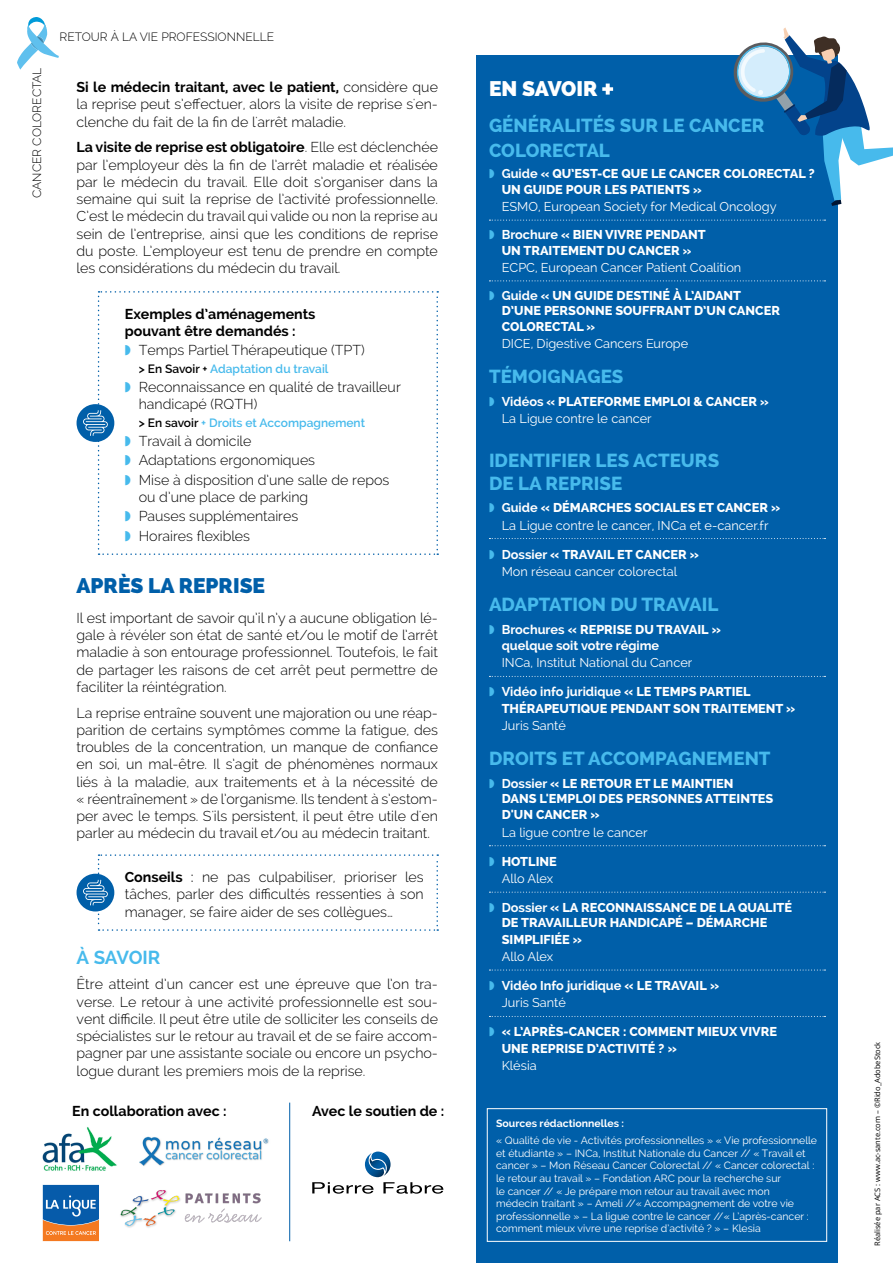
<style>
.page{position:relative;width:893px;height:1263px;background:#fff}
.page>*{position:absolute;margin:0;border:0;box-sizing:border-box;transform-origin:0 0}
.t1{font:800 21px "Raleway";color:#005fa9}
.t2{font:800 21px "Raleway";letter-spacing:-.005em;color:#fff}
.t3{font:800 18.75px/25.2px "Raleway";color:#47baec}
.t4{font:700 18.75px "Raleway";letter-spacing:-.015em;color:#47baec}
.t5{font:300 14.25px/17.2px "Raleway";color:#000;text-align:justify}
.t6{font:700 14.25px/17.2px "Raleway";color:#000}
.t7{font:800 12.75px/15.3px "Raleway";color:#fff}
.t8{font:12.75px "Raleway";color:#fff}
.t9{font:700 12.75px/16.2px "Raleway";color:#fff}
.t10{font:600 12px "Raleway";color:#47baec}
.t11{font:300 12px "Raleway";color:#000}
.t12{font:10.5px/12.6px "Raleway";color:#fff}
.t13{font:700 10.5px "Raleway";color:#fff}
.Intervenant{font:7.5px "Open Sans";color:#000}
.s1{font-weight:700}
.s2{color:#47baec}
.s3{color:#000}
.s4{font-weight:400}
.s5{font-size:13.5px}
.s6{font-weight:800;font-size:13.5px}
.s7{font-weight:800}
</style>
<div class="page">
<div style="left:476px;top:55px;width:362px;height:1208px;background:#005fa9"></div>
<svg style="left:489px;top:220px;width:336px;height:1px"></svg>
<svg style="left:489px;top:280px;width:336px;height:1px"></svg>
<svg style="left:489px;top:538px;width:336px;height:1px"></svg>
<svg style="left:489px;top:676px;width:336px;height:1px"></svg>
<svg style="left:489px;top:845px;width:336px;height:1px"></svg>
<svg style="left:489px;top:892px;width:336px;height:1px"></svg>
<svg style="left:489px;top:969px;width:336px;height:1px"></svg>
<svg style="left:489px;top:1016px;width:336px;height:1px"></svg>
<svg style="left:602px;top:84px;width:11px;height:11px"></svg>
<svg style="left:17px;top:17px;width:41px;height:53px"></svg>
<svg style="left:733px;top:27px;width:160px;height:179px"></svg>
<svg style="left:312px;top:1151px;width:131px;height:43px"></svg>
<img style="left:120px;top:1190px;width:142px;height:38px">
<img style="left:42px;top:1127px;width:75px;height:44px">
<svg style="left:42px;top:1184px;width:57px;height:58px;background:#6a7a90"></svg>
<img style="left:139px;top:1136px;width:130px;height:30px">
<hr style="left:289px;top:1102px;width:1px;height:139px;background:#005fa9">
<div style="left:487px;top:1108px;width:340px;height:134px;border:1px solid #fff"></div>
<div style="left:77px;top:874px;width:37px;height:37px;background:#005fa9;border-radius:50%"></div>
<svg style="left:83px;top:854px;width:355px;height:77px"></svg>
<div style="left:77px;top:404px;width:37px;height:38px;background:#005fa9;border-radius:50%"></div>
<svg style="left:83px;top:291px;width:355px;height:264px"></svg>
<p class="t11" style="left:30px;top:198px;width:132px;rotate:-90deg">CANCER COLORECTAL</p>
<p class="t11" style="left:60px;top:30px;width:216px">RETOUR À LA VIE PROFESSIONNELLE</p>
<p class="t5" style="left:77px;top:78px;width:363px"><span class="s1">Si le médecin traitant, avec le patient,</span> considère que la reprise peut s’effectuer, alors la visite de reprise s'en&shy;clenche du fait de la fin de l'arrêt maladie.</p>
<p class="t5" style="left:77px;top:139px;width:363px"><span class="s1">La visite de reprise est obligatoire</span>. Elle est déclenchée par l’employeur dès la fin de l’arrêt maladie et réalisée par le médecin du travail. Elle doit s’organiser dans la semaine qui suit la reprise de l’activité professionnelle.<br>C’est le médecin du travail qui valide ou non la reprise au sein de l’entreprise, ainsi que les conditions de reprise du poste. L’employeur est tenu de prendre en compte les considérations du médecin du travail.</p>
<p class="t6" style="left:125px;top:305px;width:192px">Exemples d’aménagements pouvant être demandés :</p>
<p class="t5" style="left:125px;top:342px;width:241px"><span class="s2">◗</span> Temps Partiel Thérapeutique (TPT)</p>
<p class="t10" style="left:139px;top:361px;width:191px"><span class="s3">&gt; En Savoir +</span> Adaptation du travail</p>
<p class="t5" style="left:139px;top:378px;width:264px;text-indent:-14px"><span class="s2">◗</span> Reconnaissance en qualité de travailleur handicapé (RQTH)</p>
<p class="t10" style="left:139px;top:415px;width:228px"><span class="s3">&gt; En savoir</span> + Droits et Accompagnement</p>
<p class="t5" style="left:125px;top:432px;width:128px"><span class="s2">◗</span> Travail à domicile</p>
<p class="t5" style="left:125px;top:452px;width:192px"><span class="s2">◗</span> Adaptations ergonomiques</p>
<p class="t5" style="left:139px;top:471px;width:252px;text-indent:-14px"><span class="s2">◗</span> Mise à disposition d’une salle de repos ou d’une place de parking</p>
<p class="t5" style="left:125px;top:508px;width:175px"><span class="s2">◗</span> Pauses supplémentaires</p>
<p class="t5" style="left:125px;top:527px;width:127px"><span class="s2">◗</span> Horaires flexibles</p>
<p class="t1" style="left:77px;top:573px;width:190px">APRÈS LA REPRISE</p>
<p class="t5" style="left:77px;top:609px;width:363px">Il est important de savoir qu’il n’y a aucune obligation lé&shy;gale à révéler son état de santé et/ou le motif de l’arrêt maladie à son entourage professionnel. Toutefois, le fait de partager les raisons de cet arrêt peut permettre de faciliter la réintégration.</p>
<p class="t5" style="left:77px;top:704px;width:363px">La reprise entraîne souvent une majoration ou une réap&shy;parition de certains symptômes comme la fatigue, des troubles de la concentration, un manque de confiance en soi, un mal-être. Il s’agit de phénomènes normaux liés à la maladie, aux traitements et à la nécessité de « réentraînement » de l’organisme. Ils tendent à s’estom&shy;per avec le temps. S'ils persistent, il peut être utile d'en parler au médecin du travail et/ou au médecin traitant.</p>
<p class="t5" style="left:125px;top:868px;width:300px"><span class="s1">Conseils</span> <span class="s4">:</span> ne pas culpabiliser, prioriser les tâches, parler des difficultés ressenties à son manager, se faire aider de ses collègues…</p>
<p class="t4" style="left:77px;top:946px;width:86px">À SAVOIR</p>
<p class="t5" style="left:77px;top:976px;width:363px">Être atteint d’un cancer est une épreuve que l’on tra&shy;verse. Le retour à une activité professionnelle est sou&shy;vent difficile. Il peut être utile de solliciter les conseils de spécialistes sur le retour au travail et de se faire accom&shy;pagner par une assistante sociale ou encore un psycho&shy;logue durant les premiers mois de la reprise.</p>
<p class="t6" style="left:72px;top:1103px;width:156px">En collaboration avec :</p>
<p class="t6" style="left:312px;top:1103px;width:134px">Avec le soutien de :</p>
<p class="t2" style="left:489px;top:77px;width:110px">EN SAVOIR</p>
<p class="t3" style="left:489px;top:112px;width:277px">GÉNÉRALITÉS SUR LE CANCER<br>COLORECTAL</p>
<p class="t7" style="left:502px;top:166px;width:315px;text-indent:-13px"><span class="s2">◗</span> <span class="s1">Guide</span> « QU’EST-CE QUE LE CANCER COLORECTAL ?<br>UN GUIDE POUR LES PATIENTS »</p>
<p class="t8" style="left:502px;top:199px;width:276px">ESMO, European Society for Medical Oncology</p>
<p class="t7" style="left:489px;top:227px;width:218px;text-align:center"><span class="s2">◗</span> <span class="s1">Brochure</span> « BIEN VIVRE PENDANT<br>UN TRAITEMENT DU CANCER »</p>
<p class="t8" style="left:502px;top:260px;width:241px">ECPC, European Cancer Patient Coalition</p>
<p class="t7" style="left:502px;top:288px;width:280px;text-indent:-13px"><span class="s2">◗</span> <span class="s1">Guide</span> « UN GUIDE DESTINÉ À L’AIDANT<br>D’UNE PERSONNE SOUFFRANT D’UN CANCER<br>COLORECTAL »</p>
<p class="t8" style="left:502px;top:336px;width:188px">DICE, Digestive Cancers Europe</p>
<p class="t3" style="left:489px;top:364px;width:136px">TÉMOIGNAGES</p>
<p class="t7" style="left:489px;top:394px;width:281px"><span class="s2">◗</span> <span class="s1">Vidéos</span> « PLATEFORME EMPLOI &amp; CANCER »</p>
<p class="t8" style="left:502px;top:411px;width:151px">La Ligue contre le cancer</p>
<p class="t3" style="left:489px;top:449px;width:232px;line-height:22.5px">IDENTIFIER LES ACTEURS<br>DE LA REPRISE</p>
<p class="t7" style="left:489px;top:500px;width:293px"><span class="s2">◗</span> <span class="s1">Guide</span> <span class="s5">«</span> DÉMARCHES SOCIALES ET CANCER <span class="s5">»</span></p>
<p class="t8" style="left:502px;top:518px;width:268px">La Ligue contre le cancer, INCa et e-cancer.fr</p>
<p class="t7" style="left:489px;top:546px;width:211px"><span class="s2">◗</span> <span class="s1">Dossier</span> <span class="s5">«</span> TRAVAIL ET CANCER <span class="s5">»</span></p>
<p class="t8" style="left:502px;top:564px;width:177px">Mon réseau cancer colorectal</p>
<p class="t3" style="left:489px;top:592px;width:231px">ADAPTATION DU TRAVAIL</p>
<p class="t9" style="left:502px;top:621px;width:221px;text-indent:-13px"><span class="s2">◗</span> Brochures <span class="s6">«</span> <span class="s7">REPRISE DU TRAVAIL</span> <span class="s6">» </span>quelque soit votre régime</p>
<p class="t8" style="left:502px;top:655px;width:192px">INCa, Institut National du Cancer</p>
<p class="t7" style="left:502px;top:684px;width:295px;line-height:16.2px;text-indent:-13px"><span class="s2">◗</span> <span class="s1">Vidéo info juridique</span> <span class="s5">«</span> LE TEMPS PARTIEL<br>THÉRAPEUTIQUE PENDANT SON TRAITEMENT <span class="s5">»</span></p>
<p class="t8" style="left:502px;top:718px;width:66px">Juris Santé</p>
<p class="t3" style="left:489px;top:746px;width:283px">DROITS ET ACCOMPAGNEMENT</p>
<p class="t7" style="left:502px;top:776px;width:273px;line-height:15.8px;text-indent:-13px"><span class="s2">◗</span> <span class="s1">Dossier</span> <span class="s5">«</span> LE RETOUR ET LE MAINTIEN<br>DANS L'EMPLOI DES PERSONNES ATTEINTES<br>D'UN CANCER <span class="s5">»</span></p>
<p class="t8" style="left:502px;top:825px;width:147px">La ligue contre le cancer</p>
<p class="t7" style="left:489px;top:854px;width:69px"><span class="s2">◗</span> HOTLINE</p>
<p class="t8" style="left:502px;top:871px;width:53px">Allo Alex</p>
<p class="t7" style="left:502px;top:900px;width:292px;line-height:15.8px;text-indent:-13px"><span class="s2">◗</span> <span class="s1">Dossier</span> <span class="s5">«</span> LA RECONNAISSANCE DE LA QUALITÉ<br>DE TRAVAILLEUR HANDICAPÉ – DÉMARCHE<br>SIMPLIFIÉE <span class="s5">»</span></p>
<p class="t8" style="left:502px;top:949px;width:53px">Allo Alex</p>
<p class="t9" style="left:489px;top:977px;width:232px"><span class="s2">◗</span> Vidéo Info juridique <span class="s6">«</span> <span class="s7">LE TRAVAIL</span> <span class="s6">»</span></p>
<p class="t8" style="left:502px;top:995px;width:66px">Juris Santé</p>
<p class="t7" style="left:502px;top:1024px;width:277px;line-height:16.2px;text-indent:-13px"><span class="s2">◗</span> <span class="s5">«</span> L’APRÈS-CANCER : COMMENT MIEUX VIVRE<br>UNE REPRISE D’ACTIVITÉ ? <span class="s5">»</span></p>
<p class="t8" style="left:502px;top:1058px;width:36px">Klésia</p>
<p class="t13" style="left:496px;top:1118px;width:129px">Sources rédactionnelles :</p>
<p class="t12" style="left:496px;top:1134px;width:322px">« Qualité de vie - Activités professionnelles » « Vie professionnelle et étudiante » – INCa, Institut Nationale du Cancer // « Travail et cancer » – Mon Réseau Cancer Colorectal // « Cancer colorectal : le retour au travail » – Fondation ARC pour la recherche sur<br>le cancer // « Je prépare mon retour au travail avec mon<br>médecin traitant » – Ameli //« Accompagnement de votre vie professionnelle » – La ligue contre le cancer //« L’après-cancer : comment mieux vivre une reprise d’activité ? » – Klesia</p>
<p class="Intervenant" style="left:872px;top:1246px;width:206px;rotate:-90deg">Réalisée par ACS : www.ac-sante.com – ©Rido_AdobeStock</p>
</div>
